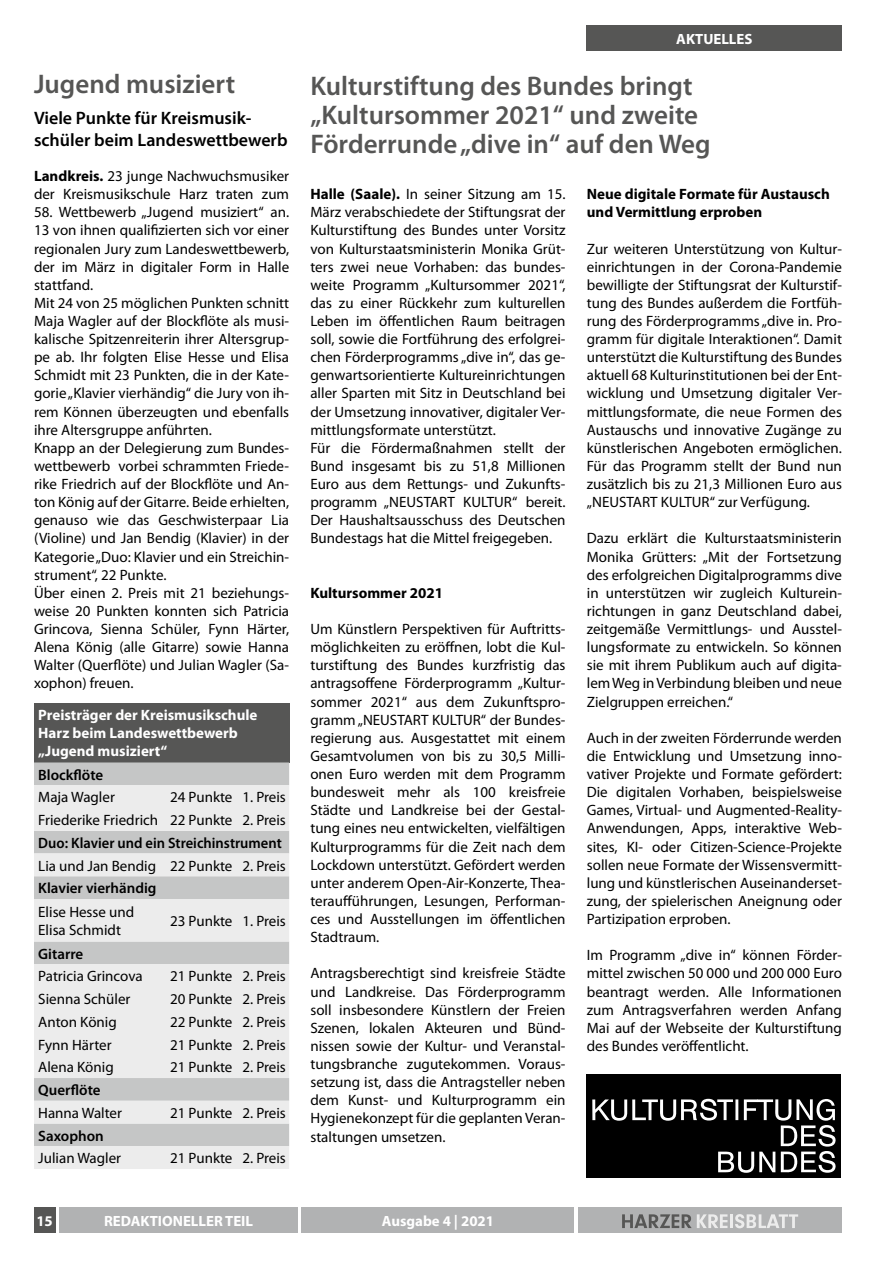
<style>
.page{position:relative;width:893px;height:1263px;background:#fff}
.page>*{position:absolute;margin:0;border:0;box-sizing:border-box;transform-origin:0 0}
.t1{font:600 27px/29.2px "Myriad Pro";color:#565655}
.t2{font:600 18px/22.5px "Myriad Pro";color:#000}
.t3{font:15px/18.1px "Myriad Pro";color:#000;text-align:justify}
.t4{font:600 15px "Myriad Pro";color:#000}
.t5{font:700 15px/18px "Myriad Pro";color:#fff}
.t6{font:700 15px/18.1px "Myriad Pro";color:#000}
.t7{font:700 14.85px "Myriad Pro";color:#fff}
.s1{font-weight:700}
</style>
<div class="page">
<div style="left:578px;top:1208px;width:264px;height:25px;background:#b1b2b3"></div>
<svg style="left:622px;top:1214px;width:105px;height:14px"></svg>
<hr style="left:730px;top:1214px;width:3px;height:14px;background:#ececec">
<svg style="left:735px;top:1214px;width:63px;height:14px"></svg>
<div style="left:60px;top:1208px;width:238px;height:25px;background:#b1b2b3"></div>
<div style="left:34px;top:1208px;width:21px;height:25px;background:#565655"></div>
<div style="left:302px;top:1208px;width:272px;height:25px;background:#b1b2b3"></div>
<div style="left:587px;top:26px;width:255px;height:25px;background:#565655"></div>
<div style="left:34px;top:703px;width:255px;height:59px;background:#565655"></div>
<div style="left:34px;top:762px;width:255px;height:23px;background:#c5c6c6"></div>
<svg style="left:34px;top:785px;width:255px;height:384px;background:#e0e0e0"></svg>
<div style="left:587px;top:1074px;width:254px;height:104px;background:#000"></div>
<svg style="left:592px;top:1099px;width:244px;height:74px"></svg>
<h1 class="t1" style="left:34px;top:68px;width:203px">Jugend musiziert</h1>
<p class="t2" style="left:34px;top:106px;width:255px">Viele Punkte für Kreismusik&shy;schüler beim Landeswettbewerb</p>
<p class="t3" style="left:34px;top:167px;width:257px"><span class="s1">Landkreis.</span> 23 junge Nachwuchsmusiker der Kreismusikschule Harz traten zum</p>
<p class="t3" style="left:34px;top:203px;width:257px;text-align:left">58. Wettbewerb „Jugend musiziert“ an.<br>13 von ihnen qualifizierten sich vor einer regionalen Jury zum Landeswettbewerb, der im März in digitaler Form in Halle stattfand.<br>Mit 24 von 25 möglichen Punkten schnitt Maja Wagler auf der Blockflöte als musi&shy;kalische Spitzenreiterin ihrer Altersgrup&shy;pe ab. Ihr folgten Elise Hesse und Elisa Schmidt mit 23 Punkten, die in der Kate&shy;gorie „Klavier vierhändig“ die Jury von ih&shy;rem Können überzeugten und ebenfalls ihre Altersgruppe anführten.<br>Knapp an der Delegierung zum Bundes&shy;wettbewerb vorbei schrammten Friede&shy;rike Friedrich auf der Blockflöte und An&shy;ton König auf der Gitarre. Beide erhielten, genauso wie das Geschwisterpaar Lia (Violine) und Jan Bendig (Klavier) in der Kategorie „Duo: Klavier und ein Streichin&shy;strument“, 22 Punkte.<br>Über einen 2. Preis mit 21 beziehungs&shy;weise 20 Punkten konnten sich Patricia Grincova, Sienna Schüler, Fynn Härter, Alena König (alle Gitarre) sowie Hanna Walter (Querflöte) und Julian Wagler (Sa&shy;xophon) freuen.</p>
<p class="t5" style="left:38px;top:706px;width:221px">Preisträger der Kreismusikschule<br>Harz beim Landeswettbewerb „Jugend musiziert“</p>
<p class="t4" style="left:38px;top:765px;width:67px">Blockflöte</p>
<p class="t3" style="left:38px;top:788px;width:78px">Maja Wagler</p>
<p class="t3" style="left:38px;top:785px;width:249px;line-height:22.8px;text-align:right">24 Punkte 1. Preis<br>Friederike Friedrich 22 Punkte 2. Preis</p>
<p class="t4" style="left:38px;top:833px;width:245px">Duo: Klavier und ein Streichinstrument</p>
<p class="t3" style="left:38px;top:856px;width:249px">Lia und Jan Bendig 22 Punkte 2. Preis</p>
<p class="t4" style="left:38px;top:879px;width:120px">Klavier vierhändig</p>
<p class="t3" style="left:38px;top:903px;width:97px">Elise Hesse und<br>Elisa Schmidt</p>
<p class="t3" style="left:170px;top:911px;width:117px">23 Punkte 1. Preis</p>
<p class="t4" style="left:38px;top:944px;width:47px">Gitarre</p>
<p class="t3" style="left:38px;top:967px;width:106px">Patricia Grincova</p>
<p class="t3" style="left:170px;top:967px;width:117px">21 Punkte 2. Preis</p>
<p class="t3" style="left:38px;top:990px;width:94px">Sienna Schüler</p>
<p class="t3" style="left:170px;top:990px;width:117px">20 Punkte 2. Preis</p>
<p class="t3" style="left:38px;top:1012px;width:80px">Anton König</p>
<p class="t3" style="left:170px;top:1012px;width:117px">22 Punkte 2. Preis</p>
<p class="t3" style="left:38px;top:1035px;width:75px">Fynn Härter</p>
<p class="t3" style="left:170px;top:1035px;width:117px">21 Punkte 2. Preis</p>
<p class="t3" style="left:38px;top:1058px;width:77px">Alena König</p>
<p class="t3" style="left:170px;top:1058px;width:117px">21 Punkte 2. Preis</p>
<p class="t4" style="left:38px;top:1080px;width:64px">Querflöte</p>
<p class="t3" style="left:38px;top:1103px;width:85px">Hanna Walter</p>
<p class="t3" style="left:170px;top:1103px;width:117px">21 Punkte 2. Preis</p>
<p class="t4" style="left:38px;top:1126px;width:67px">Saxophon</p>
<p class="t3" style="left:38px;top:1149px;width:84px">Julian Wagler</p>
<p class="t3" style="left:170px;top:1149px;width:117px">21 Punkte 2. Preis</p>
<p class="t7" style="left:36px;top:1211px;width:18px">15</p>
<p class="t7" style="left:104px;top:1211px;width:150px">REDAKTIONELLER TEIL</p>
<p class="t7" style="left:676px;top:29px;width:78px">AKTUELLES</p>
<h1 class="t1" style="left:310px;top:70px;width:402px">Kulturstiftung des Bundes bringt „Kultursommer 2021“ und zweite<br>Förderrunde „dive in“ auf den Weg</h1>
<p class="t3" style="left:310px;top:185px;width:257px;text-align:left"><span class="s1">Halle (Saale).</span> In seiner Sitzung am 15.<br>März verabschiedete der Stiftungsrat der Kulturstiftung des Bundes unter Vorsitz von Kulturstaatsministerin Monika Grüt&shy;ters zwei neue Vorhaben: das bundes&shy;weite Programm „Kultursommer 2021“, das zu einer Rückkehr zum kulturellen Leben im öffentlichen Raum beitragen soll, sowie die Fortführung des erfolgrei&shy;chen Förderprogramms „dive in“, das ge&shy;genwartsorientierte Kultureinrichtungen aller Sparten mit Sitz in Deutschland bei der Umsetzung innovativer, digitaler Ver&shy;mittlungsformate unterstützt.<br>Für die Fördermaßnahmen stellt der Bund insgesamt bis zu 51,8 Millionen Euro aus dem Rettungs- und Zukunfts&shy;programm „NEUSTART KULTUR“ bereit.<br>Der Haushaltsausschuss des Deutschen Bundestags hat die Mittel freigegeben.</p>
<p class="t6" style="left:587px;top:185px;width:244px">Neue digitale Formate für Austausch und Vermittlung erproben</p>
<p class="t3" style="left:587px;top:239px;width:257px">Zur weiteren Unterstützung von Kultur&shy;einrichtungen in der Corona-Pandemie bewilligte der Stiftungsrat der Kulturstif&shy;tung des Bundes außerdem die Fortfüh&shy;rung des Förderprogramms „dive in. Pro&shy;gramm für digitale Interaktionen“. Damit unterstützt die Kulturstiftung des Bundes aktuell 68 Kulturinstitutionen bei der Ent&shy;wicklung und Umsetzung digitaler Ver&shy;mittlungsformate, die neue Formen des Austauschs und innovative Zugänge zu künstlerischen Angeboten ermöglichen.<br>Für das Programm stellt der Bund nun zusätzlich bis zu 21,3 Millionen Euro aus „NEUSTART KULTUR“ zur Verfügung.</p>
<p class="t3" style="left:587px;top:529px;width:257px">Dazu erklärt die Kulturstaatsministerin Monika Grütters: „Mit der Fortsetzung des erfolgreichen Digitalprogramms dive in unterstützen wir zugleich Kulturein&shy;richtungen in ganz Deutschland dabei, zeitgemäße Vermittlungs- und Ausstel&shy;lungsformate zu entwickeln. So können sie mit ihrem Publikum auch auf digita&shy;lem Weg in Verbindung bleiben und neue Zielgruppen erreichen.“</p>
<p class="t3" style="left:587px;top:728px;width:257px">Auch in der zweiten Förderrunde werden die Entwicklung und Umsetzung inno&shy;vativer Projekte und Formate gefördert:<br>Die digitalen Vorhaben, beispielsweise Games, Virtual- und Augmented-Reality-Anwendungen, Apps, interaktive Web&shy;sites, KI- oder Citizen-Science-Projekte sollen neue Formate der Wissensvermitt&shy;lung und künstlerischen Auseinanderset&shy;zung, der spielerischen Aneignung oder Partizipation erproben.</p>
<p class="t3" style="left:587px;top:946px;width:257px">Im Programm „dive in“ können Förder&shy;mittel zwischen 50 000 und 200 000 Euro beantragt werden. Alle Informationen zum Antragsverfahren werden Anfang Mai auf der Webseite der Kulturstiftung des Bundes veröffentlicht.</p>
<p class="t6" style="left:310px;top:583px;width:134px">Kultursommer 2021</p>
<p class="t3" style="left:310px;top:620px;width:257px">Um Künstlern Perspektiven für Auftritts&shy;möglichkeiten zu eröffnen, lobt die Kul&shy;turstiftung des Bundes kurzfristig das antragsoffene Förderprogramm „Kultur&shy;sommer 2021“ aus dem Zukunftspro&shy;gramm „NEUSTART KULTUR“ der Bundes&shy;regierung aus. Ausgestattet mit einem Gesamtvolumen von bis zu 30,5 Milli&shy;onen Euro werden mit dem Programm bundesweit mehr als 100 kreisfreie Städte und Landkreise bei der Gestal&shy;tung eines neu entwickelten, vielfältigen Kulturprogramms für die Zeit nach dem Lockdown unterstützt. Gefördert werden unter anderem Open-Air-Konzerte, Thea&shy;teraufführungen, Lesungen, Performan&shy;ces und Ausstellungen im öffentlichen Stadtraum.</p>
<p class="t3" style="left:310px;top:964px;width:257px">Antragsberechtigt sind kreisfreie Städte und Landkreise. Das Förderprogramm soll insbesondere Künstlern der Freien Szenen, lokalen Akteuren und Bünd&shy;nissen sowie der Kultur- und Veranstal&shy;tungsbranche zugutekommen. Voraus&shy;setzung ist, dass die Antragsteller neben dem Kunst- und Kulturprogramm ein Hygienekonzept für die geplanten Veran&shy;staltungen umsetzen.</p>
<p class="t7" style="left:382px;top:1211px;width:114px">Ausgabe 4 | 2021</p>
</div>
